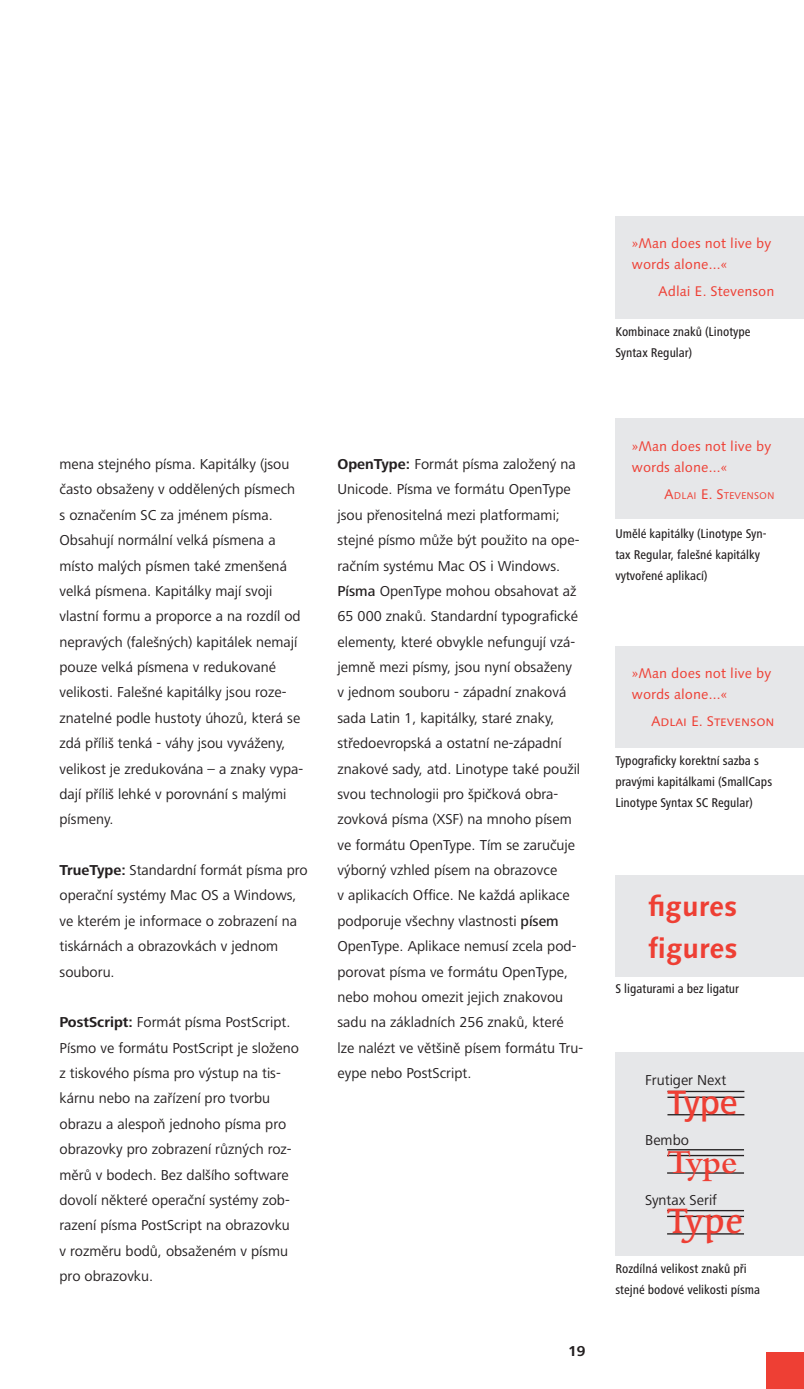
<style>
.page{position:relative;width:804px;height:1389px;background:#fff}
.page>*{position:absolute;margin:0;border:0;box-sizing:border-box;transform-origin:0 0}
.t1{font:500 35px "Frutiger Next LTCE";color:#ee3f34}
.t2{font:600 35px "Bembo";color:#ee3f34}
.t3{font:500 35px "Linotype Syntax Serif";color:#ee3f34}
.t4{font:700 28px/42px "Linotype Syntax";color:#ee3f34}
.t5{font:14.88px/25.4px "Frutiger Next LTCE";color:#231f20}
.t6{font:700 14.88px "Frutiger Next LTCE";color:#231f20}
.t7{font:14px/21px "Linotype Syntax";color:#ee3f34}
.t8{font:14px "Linotype Syntax SC";color:#ee3f34}
.t9{font:500 condensed 13.12px/21px "Frutiger Next LTCE";color:#231f20}
.t10{font:9.8px "Linotype Syntax";color:#ee3f34}
.s1{font-weight:700}
.s2{font-weight:500}
.s3{font-size:14px}
</style>
<div class="page">
<div style="left:615px;top:646px;width:189px;height:101px;background:#e6e7e9"></div>
<div style="left:615px;top:418px;width:189px;height:101px;background:#e6e7e9"></div>
<div style="left:615px;top:875px;width:189px;height:101px;background:#e6e7e9"></div>
<div style="left:615px;top:1052px;width:189px;height:203px;background:#e6e7e9"></div>
<hr style="left:667px;top:1114px;width:77px;height:1px;background:#231f20">
<hr style="left:667px;top:1097px;width:77px;height:1px;background:#231f20">
<hr style="left:667px;top:1091px;width:77px;height:1px;background:#231f20">
<hr style="left:667px;top:1173px;width:77px;height:1px;background:#231f20">
<hr style="left:667px;top:1155px;width:77px;height:1px;background:#231f20">
<hr style="left:667px;top:1149px;width:77px;height:1px;background:#231f20">
<hr style="left:667px;top:1234px;width:77px;height:1px;background:#231f20">
<hr style="left:667px;top:1216px;width:77px;height:1px;background:#231f20">
<hr style="left:667px;top:1210px;width:77px;height:1px;background:#231f20">
<div style="left:615px;top:216px;width:189px;height:103px;background:#e6e7e9"></div>
<div style="left:766px;top:1352px;width:38px;height:37px;background:#ee3f34"></div>
<p class="t7" style="left:632px;top:233px;width:141px">»Man does not live by words alone...«</p>
<p class="t7" style="left:658px;top:281px;width:118px">Adlai E. Stevenson</p>
<p class="t9" style="left:615px;top:322px;width:137px">Kombinace znaků (Linotype<br>Syntax Regular)</p>
<p class="t5" style="left:60px;top:451px;width:245px">mena stejného písma. Kapitálky (jsou často obsaženy v oddělených písmech s označením SC za jménem písma.<br>Obsahují normální velká písmena a místo malých písmen také zmenšená velká písmena. Kapitálky mají svoji vlastní formu a proporce a na rozdíl od nepravých (falešných) kapitálek nemají pouze velká písmena v redukované velikosti. Falešné kapitálky jsou roze&shy;znatelné podle hustoty úhozů, která se zdá příliš tenká - váhy jsou vyváženy, velikost je zredukována – a znaky vypa&shy;dají příliš lehké v porovnání s malými písmeny.</p>
<p class="t5" style="left:60px;top:857px;width:250px"><span class="s1">TrueType:</span> Standardní formát písma pro operační systémy Mac OS a Windows, ve kterém je informace o zobrazení na tiskárnách a obrazovkách v jednom souboru.</p>
<p class="t5" style="left:60px;top:1010px;width:241px"><span class="s1">PostScript:</span> Formát písma PostScript.<br>Písmo ve formátu PostScript je složeno z tiskového písma pro výstup na tis&shy;kárnu nebo na zařízení pro tvorbu obrazu a alespoň jednoho písma pro obrazovky pro zobrazení různých roz&shy;měrů v bodech. Bez dalšího software dovolí některé operační systémy zob&shy;razení písma PostScript na obrazovku v rozměru bodů, obsaženém v písmu pro obrazovku.</p>
<p class="t5" style="left:337px;top:451px;width:247px"><span class="s1">OpenType:</span> Formát písma založený na Unicode. Písma ve formátu OpenType jsou přenositelná mezi platformami; stejné písmo může být použito na ope&shy;račním systému Mac OS i Windows.<br><span class="s2">Písma</span> OpenType mohou obsahovat až 65 000 znaků. Standardní typografické elementy, které obvykle nefungují vzá&shy;jemně mezi písmy, jsou nyní obsaženy<br>v jednom souboru - západní znaková sada Latin 1, kapitálky, staré znaky, středoevropská a ostatní ne-západní znakové sady, atd. Linotype také použil svou technologii pro špičková obra&shy;zovková písma (XSF) na mnoho písem ve formátu OpenType. Tím se zaručuje výborný vzhled písem na obrazovce<br>v aplikacích Office. Ne každá aplikace podporuje všechny vlastnosti <span class="s2">písem </span>OpenType. Aplikace nemusí zcela pod&shy;porovat písma ve formátu OpenType, nebo mohou omezit jejich znakovou sadu na základních 256 znaků, které lze nalézt ve většině písem formátu Tru&shy;eype nebo PostScript.</p>
<p class="t6" style="left:568px;top:1343px;width:19px">19</p>
<p class="t7" style="left:632px;top:436px;width:141px">»Man does not live by words alone...«</p>
<p class="t10" style="left:664px;top:490px;width:112px"><span class="s3">A</span>DLAI <span class="s3">E. S</span>TEVE NSON</p>
<p class="t9" style="left:615px;top:524px;width:153px">Umělé kapitálky (Linotype Syn&shy;tax Regular, falešné kapitálky vytvořené aplikací)</p>
<p class="t7" style="left:632px;top:663px;width:141px">»Man does not live by words alone...«</p>
<p class="t8" style="left:651px;top:713px;width:125px">Adlai E. Stevenson</p>
<p class="t9" style="left:615px;top:750px;width:158px">Typograficky korektní sazba s pravými kapitálkami (SmallCaps<br>Linotype Syntax SC Regular)</p>
<h2 class="t4" style="left:648px;top:885px;width:91px">figures figures</h2>
<p class="t9" style="left:615px;top:978px;width:125px">S ligaturami a bez ligatur</p>
<p class="t5" style="left:645px;top:1068px;width:82px">Frutiger Next</p>
<h1 class="t1" style="left:667px;top:1082px;width:72px">Type</h1>
<h1 class="t2" style="left:667px;top:1143px;width:72px">Type</h1>
<h1 class="t3" style="left:667px;top:1200px;width:78px">Type</h1>
<p class="t5" style="left:645px;top:1128px;width:45px">Bembo</p>
<p class="t5" style="left:645px;top:1187px;width:73px">Syntax Serif</p>
<p class="t9" style="left:615px;top:1258px;width:146px">Rozdílná velikost znaků při stejné bodové velikosti písma</p>
</div>
